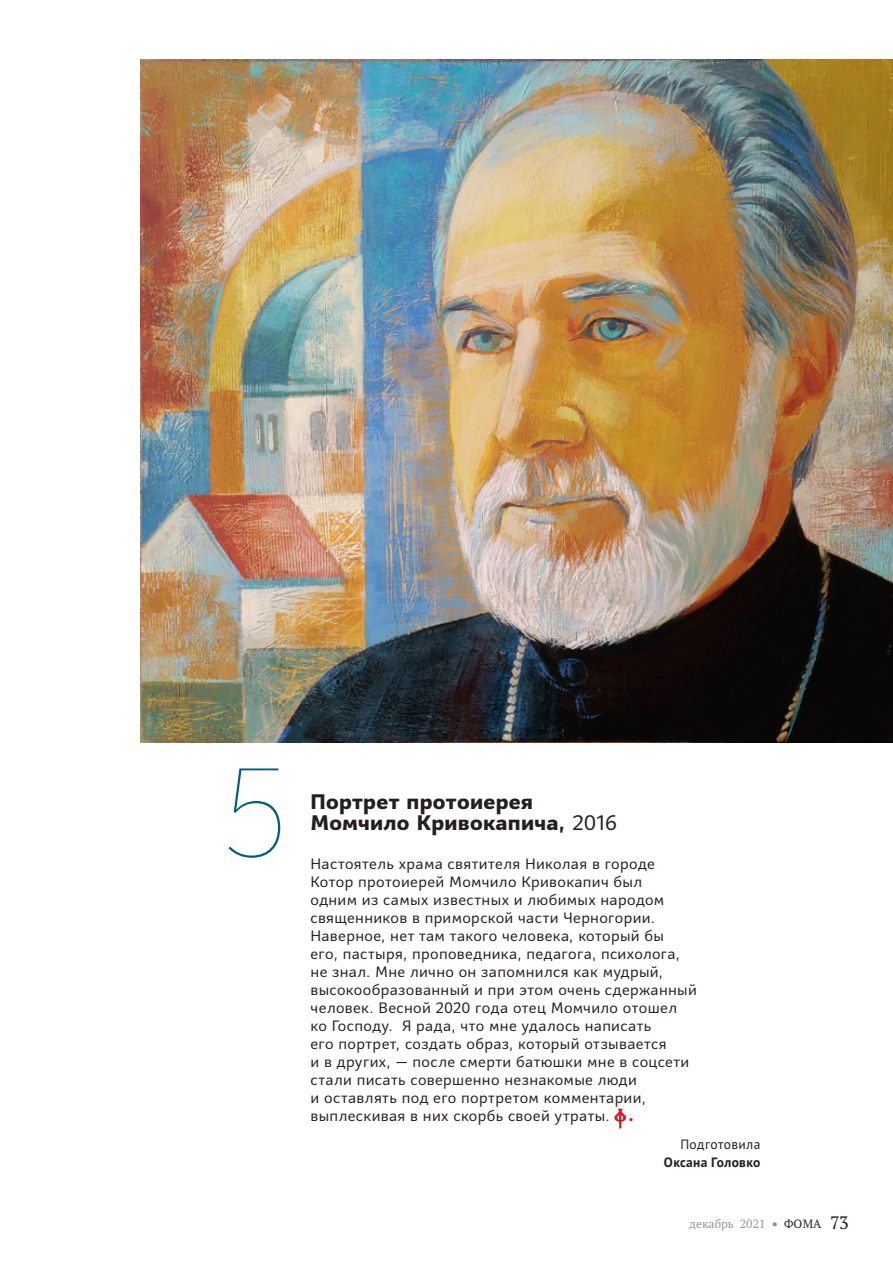
<style>
.page{position:relative;width:893px;height:1263px;background:#fff}
.page>*{position:absolute;margin:0;border:0;box-sizing:border-box;transform-origin:0 0}
.t1{font:100 126px "Mediator";color:#005d7d}
.t2{font:800 21px/21px "Mediator";letter-spacing:.015em;color:#231f20}
.t3{font:15px/18px "Mediator";letter-spacing:.025em;color:#231f20}
.t4{font:700 13.5px "PT Sans";letter-spacing:.025em;color:#231f20}
.t5{font:13.5px "PT Sans";letter-spacing:.03em;color:#231f20}
.t6{font:12px "PT Serif";color:#939598}
.s1{font-weight:400}
.s2{font-family:"Evangelie";font-size:17.85px;color:#d7171f}
.s3{font-family:"Evangelie";font-size:22.5px;color:#d7171f}
.s4{font-size:15px}
.s5{color:#231f20}
.s6{font-size:18px;color:#231f20}
</style>
<div class="page">
<img style="left:141px;top:60px;width:752px;height:682px">
<svg style="left:615px;top:1108px;width:11px;height:20px"></svg>
<h1 class="t1" style="left:220px;top:733px;width:71px">5</h1>
<h2 class="t2" style="left:311px;top:791px;width:308px">Портрет протоиерея<br>Момчило Кривокапича, <span class="s1">2016</span></h2>
<p class="t3" style="left:311px;top:855px;width:388px">Настоятель храма святителя Николая в городе Котор протоиерей Момчило Кривокапич был<br>одним из самых известных и любимых народом священников в приморской части Черногории.<br>Наверное, нет там такого человека, который бы<br>его, пастыря, проповедника, педагога, психолога, не знал. Мне лично он запомнился как мудрый, высокообразованный и при этом очень сдержанный человек. Весной 2020 года отец Момчило отошел ко Господу. Я рада, что мне удалось написать<br>его портрет, создать образ, который отзывается<br>и в других, — после смерти батюшки мне в соцсети стали писать совершенно незнакомые люди<br>и оставлять под его портретом комментарии, выплескивая в них скорбь своей утраты. <span class="s2">ф</span><span class="s3">.</span></p>
<p class="t5" style="left:680px;top:1136px;width:81px">Подготовила</p>
<p class="t4" style="left:664px;top:1153px;width:98px">Оксана Головко</p>
<p class="t6" style="left:689px;top:1216px;width:161px">декабрь 2021 <span class="s4">•</span> <span class="s5">ФОМА</span> <span class="s6">73</span></p>
</div>
